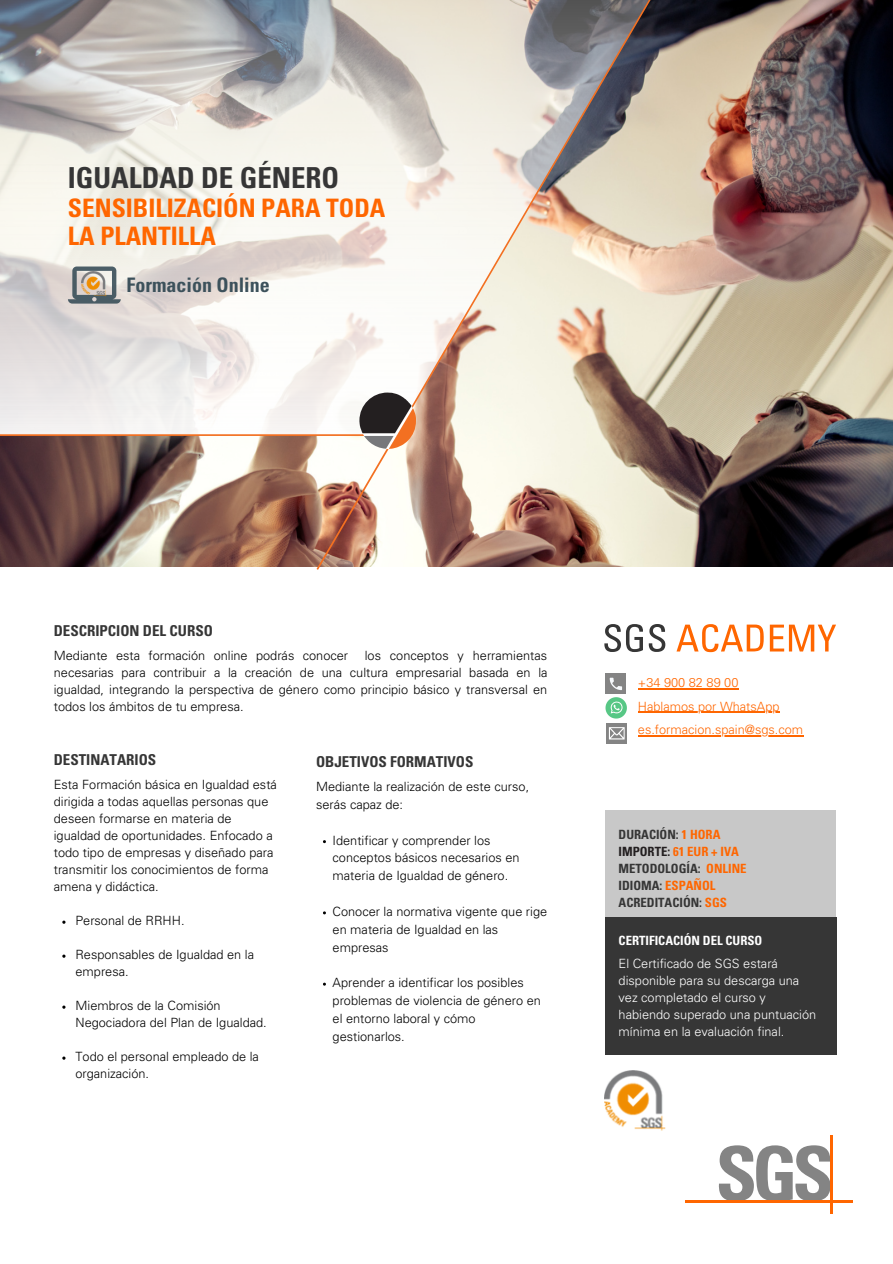
<style>
.page{position:relative;width:893px;height:1264px;background:#fff}
.page>*{position:absolute;margin:0;border:0;box-sizing:border-box;transform-origin:0 0}
.t1{font:700 condensed 28.95px "Univers LT Std";color:#363636}
.t2{font:700 condensed 25.35px/27.5px "Univers LT Std";color:#f60}
.t3{font:700 condensed 19.95px "Univers LT Std";color:#3c515b}
.t4{font:700 condensed 15px "Univers LT Std";color:#363636}
.t5{font:300 12.75px/17px "Univers LT Std";color:#000}
.t6{font:300 12.75px/17px "Univers LT Std";color:#fff}
.t7{font:700 condensed 12.75px/17px "Univers LT Std";color:#363636}
.t8{font:300 12.75px/23.4px "Univers LT Std";color:#f60}
.t9{font:700 condensed 12.75px "Univers LT Std";color:#fff}
.s1{color:#f60}
.s2{color:#231f20}
</style>
<div class="page">
<img style="left:416px;top:0;width:476px;height:567px">
<svg style="left:604px;top:624px;width:61px;height:28px"></svg>
<svg style="left:676px;top:624px;width:87px;height:28px"></svg>
<svg style="left:769px;top:624px;width:67px;height:27px"></svg>
<div style="left:605px;top:810px;width:230px;height:146px;background:#c8c8c8"></div>
<img style="left:0;top:0;width:657px;height:434px">
<svg style="left:395px;top:0;width:258px;height:435px;background:#d6cdc1"></svg>
<img style="left:0;top:392px;width:416px;height:178px">
<div style="left:605px;top:917px;width:231px;height:137px;background:#363636"></div>
<svg style="left:718px;top:1145px;width:112px;height:55px"></svg>
<hr style="left:685px;top:1200px;width:167px;height:2px;background:#f60">
<hr style="left:830px;top:1135px;width:2px;height:78px;background:#f60">
<img style="left:604px;top:1070px;width:61px;height:60px">
<svg style="left:68px;top:266px;width:53px;height:37px"></svg>
<img style="left:82px;top:271px;width:25px;height:25px">
<svg style="left:606px;top:723px;width:21px;height:20px"></svg>
<svg style="left:609px;top:727px;width:15px;height:12px"></svg>
<div style="left:605px;top:673px;width:21px;height:21px;background:#848484"></div>
<svg style="left:609px;top:677px;width:13px;height:13px"></svg>
<svg style="left:605px;top:697px;width:22px;height:21px"></svg>
<hr style="left:638px;top:688px;width:100px;height:1px;background:#f60">
<hr style="left:638px;top:711px;width:141px;height:2px;background:#f60">
<hr style="left:638px;top:735px;width:165px;height:1px;background:#f60">
<h1 class="t1" style="left:68px;top:167px;width:273px">IGUALDAD DE GÉNERO</h1>
<h2 class="t2" style="left:68px;top:198px;width:319px">SENSIBILIZACIÓN PARA TODA<br>LA PLANTILLA</h2>
<h3 class="t3" style="left:127px;top:277px;width:145px">Formación Online</h3>
<p class="t4" style="left:54px;top:625px;width:161px">DESCRIPCION DEL CURSO</p>
<p class="t5" style="left:54px;top:648px;width:296px">Mediante esta formación online podrás conocer</p>
<p class="t5" style="left:54px;top:648px;width:495px;text-align:justify;text-indent:311px">los conceptos y herramientas necesarias para contribuir a la creación de una cultura empresarial basada en la igualdad, integrando la perspectiva de género como principio básico y transversal en todos los ámbitos de tu empresa.</p>
<p class="t4" style="left:54px;top:754px;width:104px">DESTINATARIOS</p>
<p class="t5" style="left:54px;top:777px;width:225px">Esta Formación básica en Igualdad está dirigida a todas aquellas personas que deseen formarse en materia de igualdad de oportunidades. Enfocado a todo tipo de empresas y diseñado para transmitir los conocimientos de forma amena y didáctica.</p>
<p class="t5" style="left:75px;top:913px;width:111px">Personal de RRHH.</p>
<p class="t5" style="left:75px;top:947px;width:180px">Responsables de Igualdad en la empresa.</p>
<p class="t5" style="left:75px;top:998px;width:193px">Miembros de la Comisión<br>Negociadora del Plan de Igualdad.</p>
<p class="t5" style="left:75px;top:1049px;width:185px">Todo el personal empleado de la organización.</p>
<p class="t4" style="left:316px;top:755px;width:159px">OBJETIVOS FORMATIVOS</p>
<p class="t5" style="left:316px;top:779px;width:215px;line-height:17.9px">Mediante la realización de este curso, serás capaz de:</p>
<p class="t5" style="left:332px;top:832px;width:188px;line-height:17.9px">Identificar y comprender los conceptos básicos necesarios en materia de Igualdad de género.</p>
<p class="t5" style="left:332px;top:904px;width:216px;line-height:17.9px">Conocer la normativa vigente que rige en materia de Igualdad en las empresas</p>
<p class="t5" style="left:332px;top:975px;width:210px;line-height:17.9px">Aprender a identificar los posibles problemas de violencia de género en el entorno laboral y cómo gestionarlos.</p>
<p class="t8" style="left:638px;top:672px;width:167px">+34 900 82 89 00<br>Hablamos por WhatsApp es.formacion.spain@sgs.com</p>
<p class="t7" style="left:618px;top:827px;width:130px">DURACIÓN: <span class="s1">1 HORA<br></span><span class="s2">IMPORTE:</span> <span class="s1">61 EUR + IVA<br></span>METODOLOGÍA: <span class="s1">ONLINE<br></span>IDIOMA: <span class="s1">ESPAÑOL<br></span>ACREDITACIÓN: <span class="s1">SGS</span></p>
<p class="t9" style="left:618px;top:935px;width:145px">CERTIFICACIÓN DEL CURSO</p>
<p class="t6" style="left:618px;top:956px;width:199px">El Certificado de SGS estará disponible para su descarga una vez completado el curso y habiendo superado una puntuación mínima en la evaluación final.</p>
</div>
